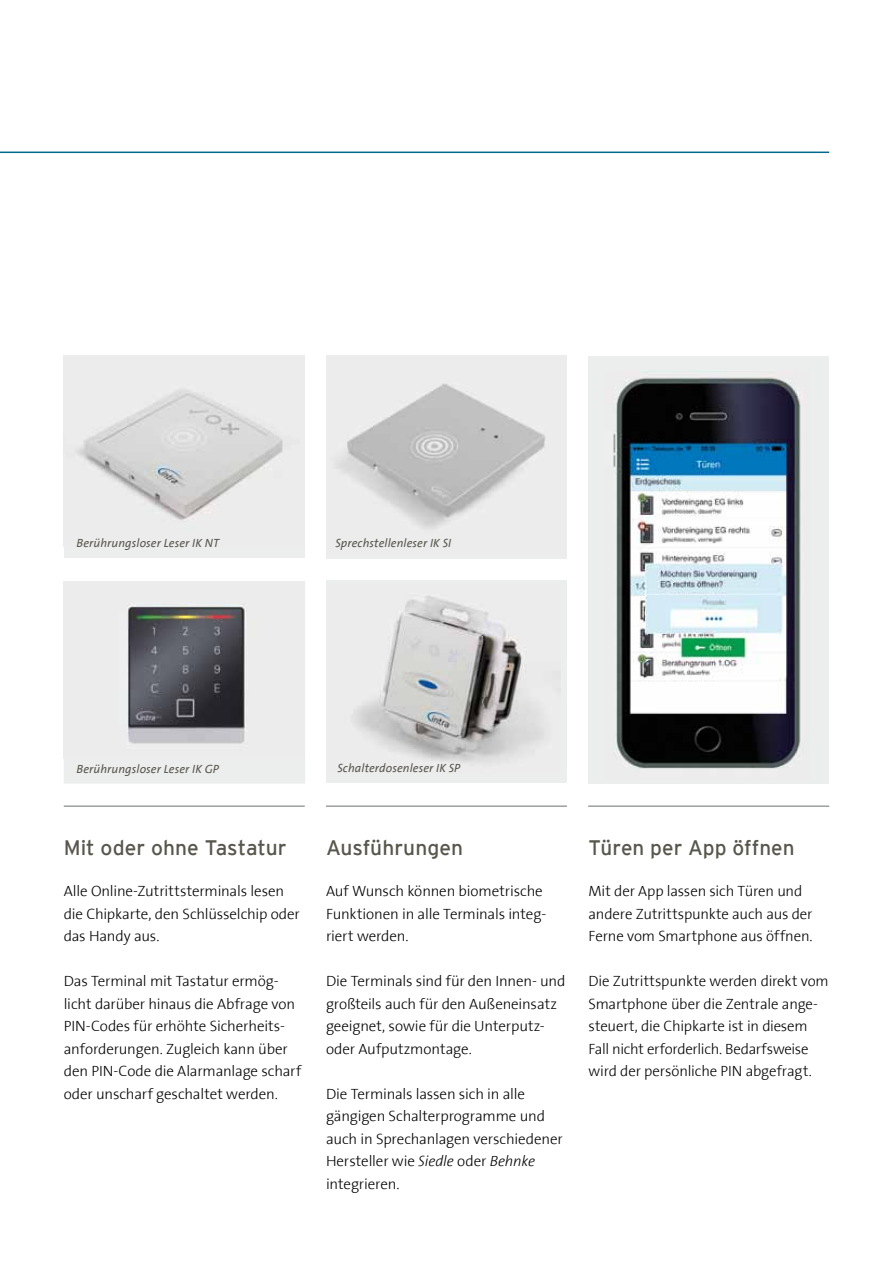
<style>
.page{position:relative;width:893px;height:1263px;background:#fff}
.page>*{position:absolute;margin:0;border:0;box-sizing:border-box;transform-origin:0 0}
.t1{font:21px "Interstate";color:#58574e}
.t2{font:300 15px/22.5px "The Sans";letter-spacing:-.01em;color:#000}
.t3{font:italic 12px "The Sans";letter-spacing:.01em;color:#58574e}
.s1{font-style:italic}
</style>
<div class="page">
<hr style="left:0;top:152px;width:829px;height:1px;background:#00698e">
<hr style="left:64px;top:805px;width:241px;height:2px;background:#9c9e9f">
<hr style="left:326px;top:805px;width:241px;height:2px;background:#9c9e9f">
<hr style="left:588px;top:805px;width:241px;height:2px;background:#9c9e9f">
<div style="left:64px;top:581px;width:241px;height:202px;background:#eceded"></div>
<div style="left:588px;top:356px;width:241px;height:427px;background:#eceded"></div>
<img style="left:613px;top:377px;width:188px;height:392px">
<div style="left:326px;top:581px;width:241px;height:202px;background:#eceded"></div>
<img style="left:354px;top:596px;width:190px;height:167px">
<img style="left:64px;top:581px;width:241px;height:177px">
<div style="left:64px;top:356px;width:241px;height:202px;background:#eceded"></div>
<img style="left:76px;top:390px;width:207px;height:132px">
<img style="left:326px;top:356px;width:241px;height:201px">
<p class="t3" style="left:77px;top:537px;width:144px">Berührungsloser Leser IK NT</p>
<p class="t3" style="left:335px;top:537px;width:117px">Sprechstellenleser IK SI</p>
<p class="t3" style="left:77px;top:762px;width:144px">Berührungsloser Leser IK GP</p>
<p class="t3" style="left:337px;top:761px;width:125px">Schalterdosenleser IK SP</p>
<h1 class="t1" style="left:64px;top:836px;width:224px">Mit oder ohne Tastatur</h1>
<p class="t2" style="left:64px;top:881px;width:238px">Alle Online-Zutrittsterminals lesen die Chipkarte, den Schlüsselchip oder das Handy aus.</p>
<p class="t2" style="left:64px;top:971px;width:239px">Das Terminal mit Tastatur ermög&shy;licht darüber hinaus die Abfrage von PIN-Codes für erhöhte Sicherheits&shy;anforderungen. Zugleich kann über den PIN-Code die Alarmanlage scharf oder unscharf geschaltet werden.</p>
<h1 class="t1" style="left:326px;top:836px;width:139px">Ausführungen</h1>
<p class="t2" style="left:326px;top:881px;width:222px">Auf Wunsch können biometrische<br>Funktionen in alle Terminals integ&shy;riert werden.</p>
<p class="t2" style="left:326px;top:971px;width:241px">Die Terminals sind für den Innen- und großteils auch für den Außeneinsatz geeignet, sowie für die Unterputz&shy;oder Aufputzmontage.</p>
<p class="t2" style="left:326px;top:1083px;width:238px">Die Terminals lassen sich in alle gängigen Schalterprogramme und auch in Sprechanlagen verschiedener<br>Hersteller wie <span class="s1">Siedle</span> oder <span class="s1">Behnke </span>integrieren.</p>
<h1 class="t1" style="left:588px;top:835px;width:208px">Türen per App öffnen</h1>
<p class="t2" style="left:588px;top:881px;width:226px">Mit der App lassen sich Türen und andere Zutrittspunkte auch aus der<br>Ferne vom Smartphone aus öffnen.</p>
<p class="t2" style="left:588px;top:971px;width:242px">Die Zutrittspunkte werden direkt vom Smartphone über die Zentrale ange&shy;steuert, die Chipkarte ist in diesem Fall nicht erforderlich. Bedarfsweise wird der persönliche PIN abgefragt.</p>
</div>
